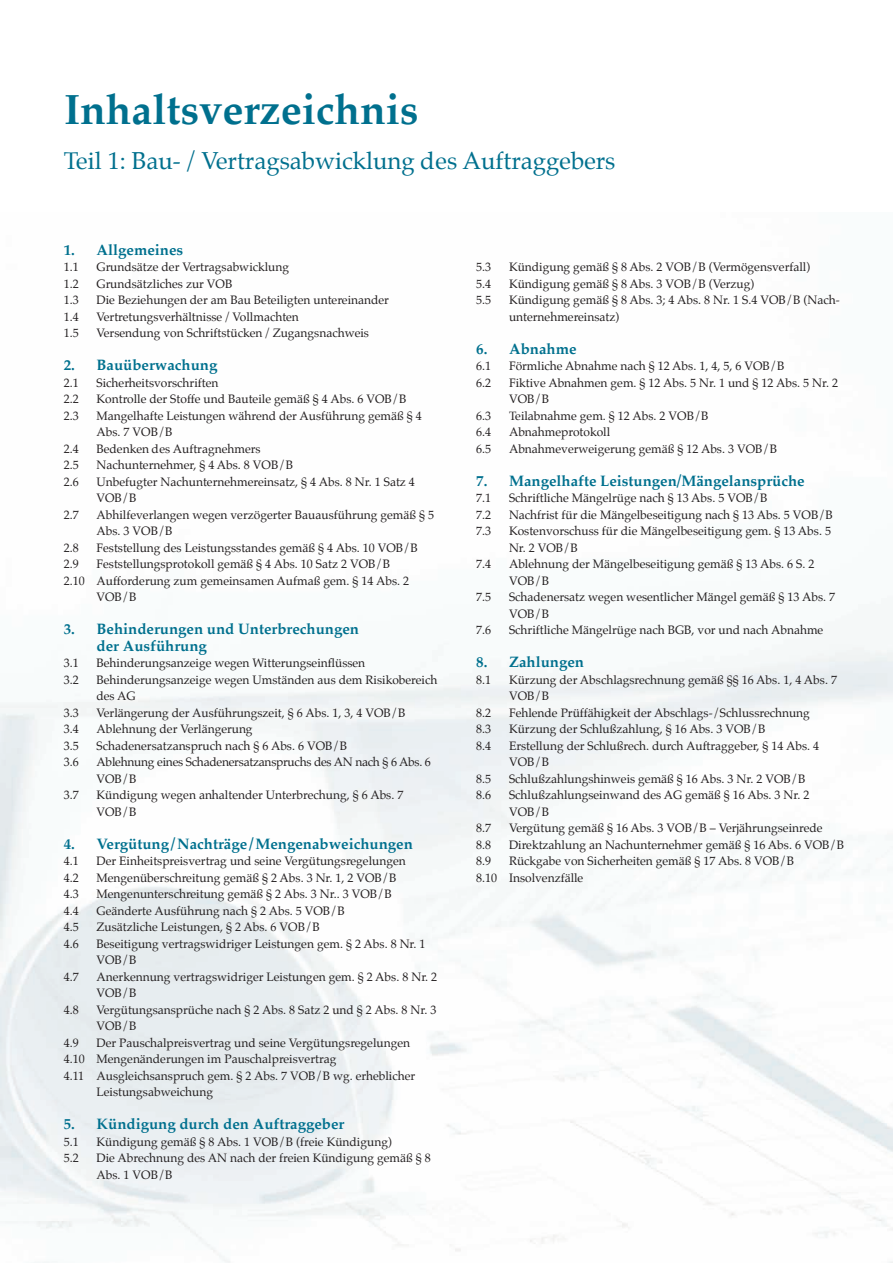
<style>
.page{position:relative;width:893px;height:1263px;background:#fff}
.page>*{position:absolute;margin:0;border:0;box-sizing:border-box;transform-origin:0 0}
.t1{font:700 42px "Palatino";color:#00708e}
.t2{font:24px "Palatino";color:#00708e}
.t3{font:700 15px/16.5px "Palatino";color:#00708e}
.t4{font:12px/16.5px "Palatino";color:#231f20}
.t5{font:12px/16.5px "Palatino";letter-spacing:-.02em;color:#231f20}
</style>
<div class="page">
<h1 class="t1" style="left:64px;top:74px;width:356px">inhaltsverzeichnis</h1>
<h2 class="t2" style="left:64px;top:140px;width:553px">Teil 1: Bau- / Vertragsabwicklung des Auftraggebers</h2>
<p class="t3" style="left:64px;top:241px;width:121px">1. allgemeines</p>
<p class="t4" style="left:64px;top:259px;width:16px">1.1</p>
<p class="t4" style="left:97px;top:259px;width:194px">Grundsätze der Vertragsabwicklung</p>
<p class="t4" style="left:64px;top:275px;width:16px">1.2</p>
<p class="t4" style="left:97px;top:275px;width:137px">Grundsätzliches zur VOB</p>
<p class="t4" style="left:64px;top:292px;width:16px">1.3</p>
<p class="t4" style="left:97px;top:292px;width:294px">Die Beziehungen der am Bau Beteiligten untereinander</p>
<p class="t4" style="left:64px;top:308px;width:16px">1.4</p>
<p class="t4" style="left:97px;top:308px;width:204px">Vertretungsverhältnisse / Vollmachten</p>
<p class="t4" style="left:64px;top:325px;width:16px">1.5</p>
<p class="t4" style="left:97px;top:325px;width:274px">Versendung von Schriftstücken / Zugangsnachweis</p>
<p class="t3" style="left:64px;top:356px;width:155px">2. Bauüberwachung</p>
<p class="t4" style="left:64px;top:374px;width:16px">2.1</p>
<p class="t4" style="left:97px;top:374px;width:123px">Sicherheitsvorschriften</p>
<p class="t4" style="left:64px;top:391px;width:16px">2.2</p>
<p class="t4" style="left:97px;top:391px;width:311px">Kontrolle der Stoffe und Bauteile gemäß § 4 Abs. 6 VOB/B</p>
<p class="t4" style="left:64px;top:407px;width:16px">2.3</p>
<p class="t4" style="left:97px;top:407px;width:327px">Mangelhafte Leistungen während der Ausführung gemäß § 4<br>Abs. 7 VOB/B</p>
<p class="t4" style="left:64px;top:440px;width:16px">2.4</p>
<p class="t4" style="left:97px;top:440px;width:166px">Bedenken des Auftragnehmers</p>
<p class="t4" style="left:64px;top:457px;width:16px">2.5</p>
<p class="t4" style="left:97px;top:457px;width:198px">Nachunternehmer, § 4 Abs. 8 VOB/B</p>
<p class="t4" style="left:64px;top:473px;width:16px">2.6</p>
<p class="t4" style="left:97px;top:473px;width:320px">Unbefugter Nachunternehmereinsatz, § 4 Abs. 8 Nr. 1 Satz 4<br>VOB/B</p>
<p class="t4" style="left:64px;top:506px;width:16px">2.7</p>
<p class="t4" style="left:97px;top:506px;width:339px">Abhilfeverlangen wegen verzögerter Bauausführung gemäß § 5<br>Abs. 3 VOB/B</p>
<p class="t4" style="left:64px;top:539px;width:16px">2.8</p>
<p class="t4" style="left:97px;top:539px;width:323px">Feststellung des Leistungsstandes gemäß § 4 Abs. 10 VOB/B</p>
<p class="t4" style="left:64px;top:556px;width:16px">2.9</p>
<p class="t4" style="left:97px;top:556px;width:295px">Feststellungsprotokoll gemäß § 4 Abs. 10 Satz 2 VOB/B</p>
<p class="t4" style="left:64px;top:572px;width:347px">2.10 Aufforderung zum gemeinsamen Aufmaß gem. § 14 Abs. 2</p>
<p class="t4" style="left:97px;top:589px;width:42px">VOB/B</p>
<p class="t3" style="left:97px;top:620px;width:264px;text-indent:-33px">3. Behinderungen und unterbrechungen der ausführung</p>
<p class="t4" style="left:64px;top:655px;width:16px">3.1</p>
<p class="t4" style="left:97px;top:655px;width:270px">Behinderungsanzeige wegen Witterungseinflüssen</p>
<p class="t4" style="left:64px;top:671px;width:16px">3.2</p>
<p class="t4" style="left:97px;top:671px;width:342px">Behinderungsanzeige wegen Umständen aus dem Risikobereich des AG</p>
<p class="t4" style="left:64px;top:704px;width:16px">3.3</p>
<p class="t4" style="left:97px;top:704px;width:310px">Verlängerung der Ausführungszeit, § 6 Abs. 1, 3, 4 VOB/B</p>
<p class="t4" style="left:64px;top:721px;width:16px">3.4</p>
<p class="t4" style="left:97px;top:721px;width:158px">Ablehnung der Verlängerung</p>
<p class="t4" style="left:64px;top:737px;width:16px">3.5</p>
<p class="t4" style="left:97px;top:737px;width:252px">Schadenersatzanspruch nach § 6 Abs. 6 VOB/B</p>
<p class="t4" style="left:64px;top:754px;width:16px">3.6</p>
<p class="t5" style="left:97px;top:754px;width:336px">Ablehnung eines Schadenersatzanspruchs des AN nach § 6 Abs. 6<br>VOB/B</p>
<p class="t4" style="left:64px;top:787px;width:16px">3.7</p>
<p class="t4" style="left:97px;top:787px;width:308px">Kündigung wegen anhaltender Unterbrechung, § 6 Abs. 7<br>VOB/B</p>
<p class="t3" style="left:64px;top:835px;width:351px">4. Vergütung / nachträge / mengenabweichungen</p>
<p class="t4" style="left:64px;top:853px;width:16px">4.1</p>
<p class="t4" style="left:97px;top:853px;width:311px">Der Einheitspreisvertrag und seine Vergütungsregelungen</p>
<p class="t4" style="left:64px;top:869px;width:16px">4.2</p>
<p class="t4" style="left:97px;top:869px;width:301px">Mengenüberschreitung gemäß § 2 Abs. 3 Nr. 1, 2 VOB/B</p>
<p class="t4" style="left:64px;top:886px;width:16px">4.3</p>
<p class="t4" style="left:97px;top:886px;width:297px">Mengenunterschreitung gemäß § 2 Abs. 3 Nr.. 3 VOB/B</p>
<p class="t4" style="left:64px;top:902px;width:16px">4.4</p>
<p class="t4" style="left:97px;top:902px;width:250px">Geänderte Ausführung nach § 2 Abs. 5 VOB/B</p>
<p class="t4" style="left:64px;top:919px;width:16px">4.5</p>
<p class="t4" style="left:97px;top:919px;width:225px">Zusätzliche Leistungen, § 2 Abs. 6 VOB/B</p>
<p class="t4" style="left:64px;top:935px;width:16px">4.6</p>
<p class="t4" style="left:97px;top:935px;width:330px">Beseitigung vertragswidriger Leistungen gem. § 2 Abs. 8 Nr. 1<br>VOB/B</p>
<p class="t4" style="left:64px;top:968px;width:16px">4.7</p>
<p class="t4" style="left:97px;top:968px;width:342px">Anerkennung vertragswidriger Leistungen gem. § 2 Abs. 8 Nr. 2<br>VOB/B</p>
<p class="t4" style="left:64px;top:1001px;width:16px">4.8</p>
<p class="t4" style="left:96px;top:1001px;width:341px">Vergütungsansprüche nach § 2 Abs. 8 Satz 2 und § 2 Abs. 8 Nr. 3<br>VOB/B</p>
<p class="t4" style="left:64px;top:1034px;width:16px">4.9</p>
<p class="t4" style="left:96px;top:1034px;width:315px">Der Pauschalpreisvertrag und seine Vergütungsregelungen</p>
<p class="t4" style="left:64px;top:1051px;width:274px">4.10 Mengenänderungen im Pauschalpreisvertrag</p>
<p class="t4" style="left:64px;top:1067px;width:353px">4.11 Ausgleichsanspruch gem. § 2 Abs. 7 VOB/B wg. erheblicher</p>
<p class="t4" style="left:96px;top:1084px;width:118px">Leistungsabweichung</p>
<p class="t3" style="left:64px;top:1115px;width:282px">5. Kündigung durch den auftraggeber</p>
<p class="t4" style="left:64px;top:1133px;width:16px">5.1</p>
<p class="t4" style="left:97px;top:1133px;width:297px">Kündigung gemäß § 8 Abs. 1 VOB/B (freie Kündigung)</p>
<p class="t4" style="left:64px;top:1150px;width:16px">5.2</p>
<p class="t4" style="left:97px;top:1150px;width:336px">Die Abrechnung des AN nach der freien Kündigung gemäß § 8<br>Abs. 1 VOB/B</p>
<p class="t4" style="left:476px;top:259px;width:16px">5.3</p>
<p class="t4" style="left:509px;top:259px;width:303px">Kündigung gemäß § 8 Abs. 2 VOB/B (Vermögensverfall)</p>
<p class="t4" style="left:476px;top:275px;width:16px">5.4</p>
<p class="t4" style="left:509px;top:275px;width:247px">Kündigung gemäß § 8 Abs. 3 VOB/B (Verzug)</p>
<p class="t4" style="left:476px;top:292px;width:16px">5.5</p>
<p class="t4" style="left:509px;top:292px;width:332px">Kündigung gemäß § 8 Abs. 3; 4 Abs. 8 Nr. 1 S.4 VOB/B (Nach&shy;unternehmereinsatz)</p>
<p class="t3" style="left:476px;top:340px;width:102px">6. abnahme</p>
<p class="t4" style="left:476px;top:358px;width:16px">6.1</p>
<p class="t4" style="left:509px;top:358px;width:277px">Förmliche Abnahme nach § 12 Abs. 1, 4, 5, 6 VOB/B</p>
<p class="t4" style="left:476px;top:374px;width:16px">6.2</p>
<p class="t4" style="left:509px;top:374px;width:331px">Fiktive Abnahmen gem. § 12 Abs. 5 Nr. 1 und § 12 Abs. 5 Nr. 2<br>VOB/B</p>
<p class="t4" style="left:476px;top:407px;width:16px">6.3</p>
<p class="t4" style="left:509px;top:407px;width:201px">Teilabnahme gem. § 12 Abs. 2 VOB/B</p>
<p class="t4" style="left:476px;top:424px;width:16px">6.4</p>
<p class="t4" style="left:509px;top:424px;width:103px">Abnahmeprotokoll</p>
<p class="t4" style="left:476px;top:440px;width:16px">6.5</p>
<p class="t4" style="left:509px;top:440px;width:270px">Abnahmeverweigerung gemäß § 12 Abs. 3 VOB/B</p>
<p class="t3" style="left:476px;top:472px;width:330px">7. mangelhafte Leistungen/mängelansprüche</p>
<p class="t4" style="left:476px;top:490px;width:16px">7.1</p>
<p class="t4" style="left:509px;top:490px;width:260px">Schriftliche Mängelrüge nach § 13 Abs. 5 VOB/B</p>
<p class="t4" style="left:476px;top:506px;width:16px">7.2</p>
<p class="t4" style="left:509px;top:506px;width:325px">Nachfrist für die Mängelbeseitigung nach § 13 Abs. 5 VOB/B</p>
<p class="t4" style="left:476px;top:523px;width:16px">7.3</p>
<p class="t4" style="left:509px;top:523px;width:323px">Kostenvorschuss für die Mängelbeseitigung gem. § 13 Abs. 5<br>Nr. 2 VOB/B</p>
<p class="t4" style="left:476px;top:556px;width:16px">7.4</p>
<p class="t4" style="left:509px;top:556px;width:307px">Ablehnung der Mängelbeseitigung gemäß § 13 Abs. 6 S. 2<br>VOB/B</p>
<p class="t4" style="left:476px;top:589px;width:16px">7.5</p>
<p class="t4" style="left:509px;top:589px;width:328px">Schadenersatz wegen wesentlicher Mängel gemäß § 13 Abs. 7<br>VOB/B</p>
<p class="t4" style="left:476px;top:622px;width:16px">7.6</p>
<p class="t4" style="left:509px;top:622px;width:316px">Schriftliche Mängelrüge nach BGB, vor und nach Abnahme</p>
<p class="t3" style="left:476px;top:654px;width:109px">8. zahlungen</p>
<p class="t4" style="left:476px;top:671px;width:16px">8.1</p>
<p class="t4" style="left:509px;top:671px;width:329px">Kürzung der Abschlagsrechnung gemäß §§ 16 Abs. 1, 4 Abs. 7<br>VOB/B</p>
<p class="t4" style="left:476px;top:704px;width:16px">8.2</p>
<p class="t4" style="left:509px;top:704px;width:302px">Fehlende Prüffähigkeit der Abschlags-/Schlussrechnung</p>
<p class="t4" style="left:476px;top:721px;width:16px">8.3</p>
<p class="t4" style="left:509px;top:721px;width:258px">Kürzung der Schlußzahlung, § 16 Abs. 3 VOB/B</p>
<p class="t4" style="left:476px;top:737px;width:16px">8.4</p>
<p class="t4" style="left:509px;top:737px;width:312px">Erstellung der Schlußrech. durch Auftraggeber, § 14 Abs. 4<br>VOB/B</p>
<p class="t4" style="left:476px;top:770px;width:16px">8.5</p>
<p class="t4" style="left:509px;top:770px;width:298px">Schlußzahlungshinweis gemäß § 16 Abs. 3 Nr. 2 VOB/B</p>
<p class="t4" style="left:476px;top:787px;width:16px">8.6</p>
<p class="t4" style="left:509px;top:787px;width:302px">Schlußzahlungseinwand des AG gemäß § 16 Abs. 3 Nr. 2<br>VOB/B</p>
<p class="t4" style="left:476px;top:820px;width:16px">8.7</p>
<p class="t4" style="left:509px;top:820px;width:315px">Vergütung gemäß § 16 Abs. 3 VOB/B – Verjährungseinrede</p>
<p class="t4" style="left:476px;top:836px;width:16px">8.8</p>
<p class="t4" style="left:509px;top:836px;width:337px">Direktzahlung an Nachunternehmer gemäß § 16 Abs. 6 VOB/B</p>
<p class="t4" style="left:476px;top:853px;width:16px">8.9</p>
<p class="t4" style="left:476px;top:853px;width:319px;text-indent:33px">Rückgabe von Sicherheiten gemäß § 17 Abs. 8 VOB/B<br>8.10 Insolvenzfälle</p>
</div>
